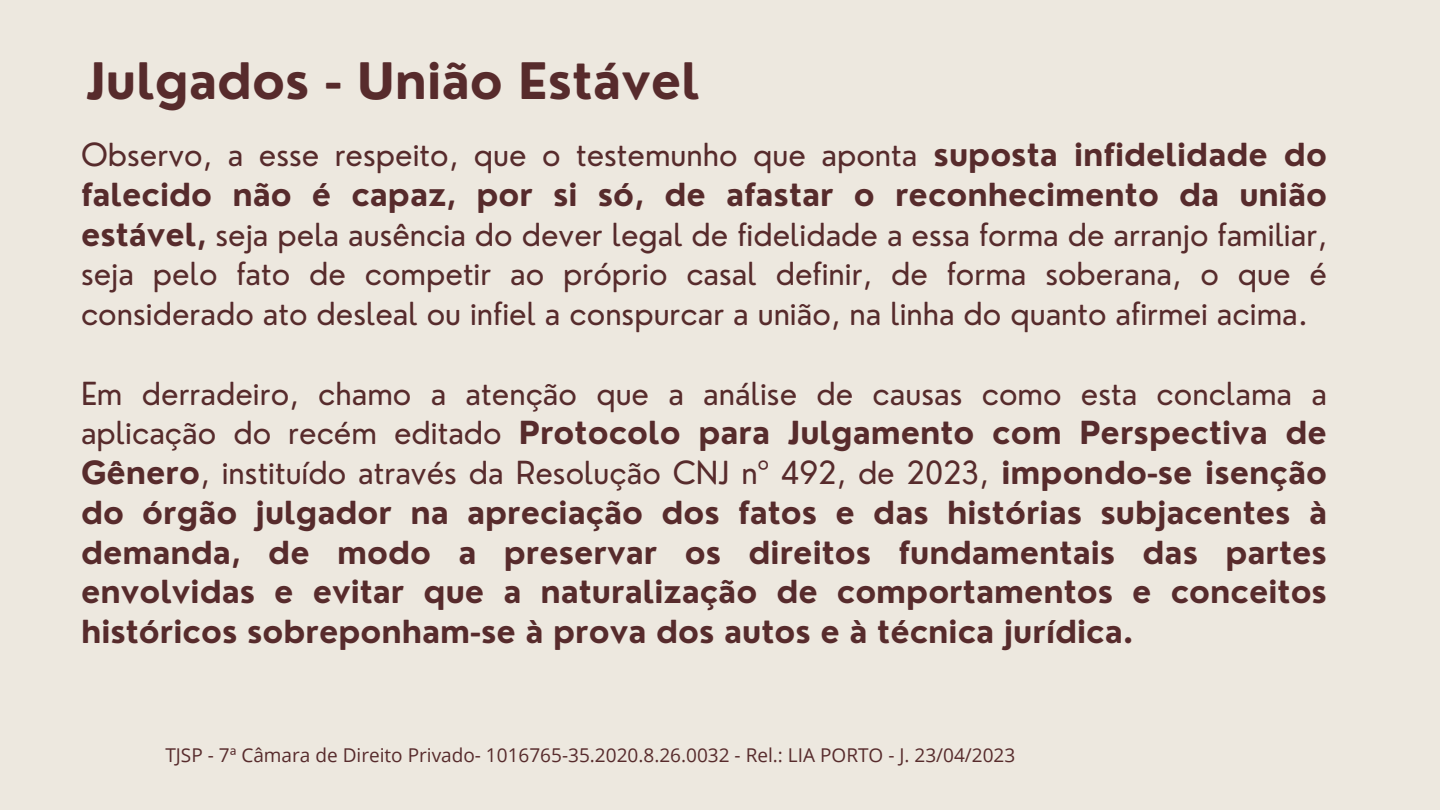
<style>
.page{position:relative;width:1440px;height:810px;background:#ede8df}
.page>*{position:absolute;margin:0;border:0;box-sizing:border-box;transform-origin:0 0}
.t1{font:700 49px "Nourd";color:#572b2c}
.t2{font:700 31px/39.8px "Nourd";color:#572b2c;text-align:justify}
.t3{font:31px/39.8px "Nourd";color:#572b2c;text-align:justify}
.t4{font:19px "Open Sans";color:#572b2c}
.s1{font-weight:700}
.s2{font-weight:400}
</style>
<div class="page">
<h2 class="t1" style="left:86px;top:50px;width:615px">Julgados - União Estável</h2>
<h2 class="t3" style="left:81px;top:135px;width:1248px">Observo, a esse respeito, que o testemunho que aponta <span class="s1">suposta infidelidade do falecido não é capaz, por si só, de afastar o reconhecimento da união estável,</span> seja pela ausência do dever legal de fidelidade a essa forma de arranjo familiar, seja pelo fato de competir ao próprio casal definir, de forma soberana, o que é considerado ato desleal ou infiel a conspurcar a união, na linha do quanto afirmei acima.</h2>
<p class="t2" style="left:81px;top:373px;width:1248px"><span class="s2">Em derradeiro, chamo a atenção que a análise de causas como esta conclama a aplicação do recém editado</span> Protocolo para Julgamento com Perspectiva de Gênero<span class="s2">, instituído através da Resolução CNJ nº 492, de 2023,</span> impondo-se isenção do órgão julgador na apreciação dos fatos e das histórias subjacentes à demanda, de modo a preservar os direitos fundamentais das partes envolvidas e evitar que a naturalização de comportamentos e conceitos históricos sobreponham-se à prova dos autos e à técnica jurídica.</p>
<h1 class="t4" style="left:165px;top:742px;width:852px">TJSP - 7ª Câmara de Direito Privado- 1016765-35.2020.8.26.0032 - Rel.: LIA PORTO - J. 23/04/2023</h1>
</div>
